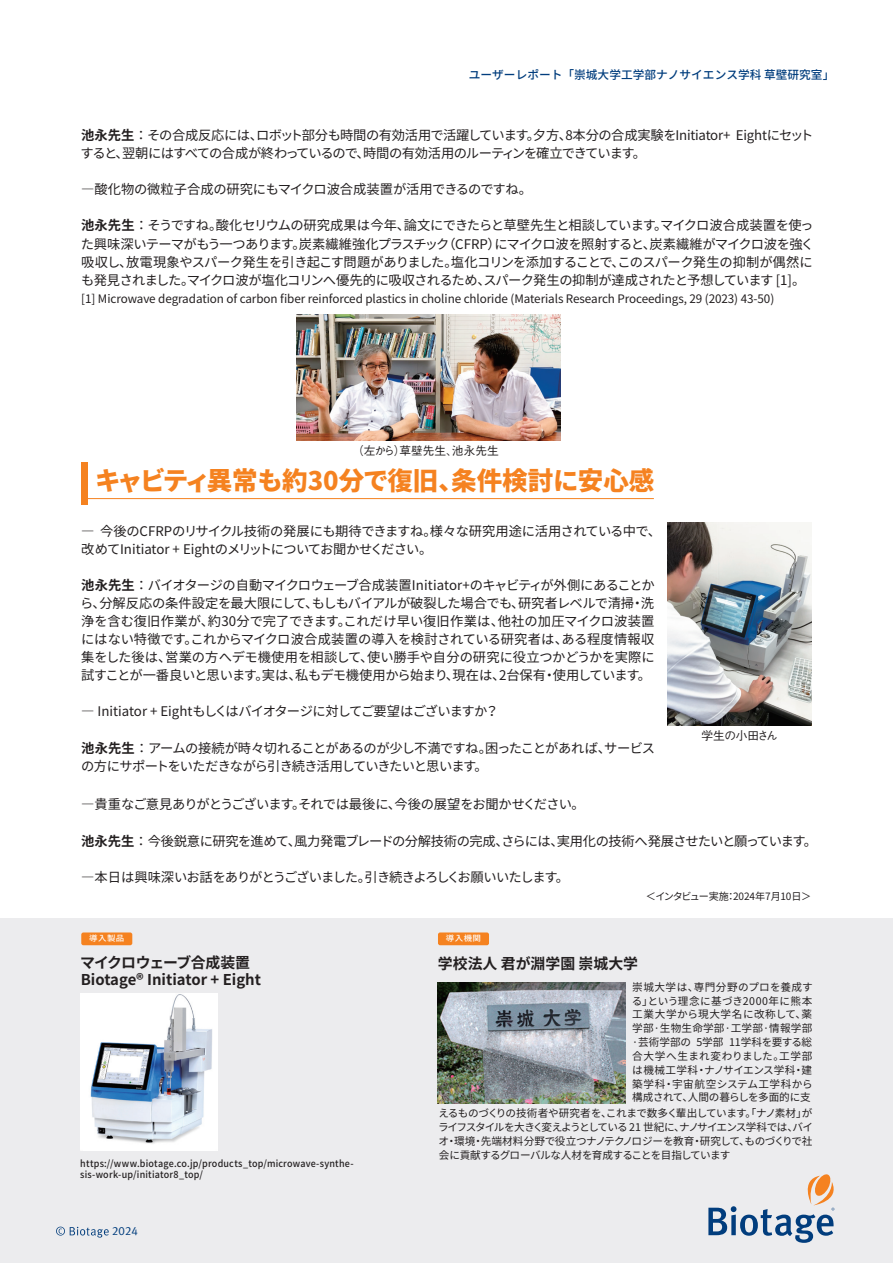
<style>
.page{position:relative;width:893px;height:1263px;background:#fff}
.page>*{position:absolute;margin:0;border:0;box-sizing:border-box;transform-origin:0 0}
.t1{font:900 25.5px "Noto Sans JP";letter-spacing:-.005em;color:#f58220}
.t2{font:700 14.85px/17px "Noto Sans JP";color:#231f20}
.t3{font:13.35px/18px "Noto Sans JP";letter-spacing:-.04em;color:#231f20;text-align:justify}
.t4{font:13.35px/18px "Noto Sans JP";letter-spacing:-.02em;color:#231f20}
.t5{font:13.35px/18px "Noto Sans JP";letter-spacing:-.06em;color:#231f20}
.t6{font:13.35px "Noto Sans JP";letter-spacing:-.065em;color:#231f20}
.t7{font:13.35px "Noto Sans JP";letter-spacing:-.015em;color:#231f20}
.t8{font:12px "Meta Plus Normal Caps";color:#013d7d}
.t9{font:11.7px "Noto Sans JP";letter-spacing:-.005em;color:#231f20}
.t10{font:500 11.7px "Noto Sans JP";color:#013d7d}
.t11{font:500 11.7px "Gothic BBB Pro";letter-spacing:-.005em;color:#231f20}
.t12{font:500 11.7px "Gothic BBB Pro";letter-spacing:-.03em;color:#231f20}
.t13{font:10.65px/13.8px "Noto Sans JP";letter-spacing:-.035em;color:#231f20;text-align:justify}
.t14{font:10.05px "Noto Sans JP";letter-spacing:-.015em;color:#231f20}
.t15{font:500 9.6px/11.7px "Noto Sans JP";letter-spacing:.02em;color:#231f20;scale:.94 1}
.t16{font:500 7.8px "Noto Sans JP";letter-spacing:.05em;color:#fff;scale:1.09 1}
.s1{font-weight:700}
</style>
<div class="page">
<div style="left:0;top:919px;width:893px;height:344px;background:#ececee"></div>
<svg style="left:708px;top:1174px;width:127px;height:69px"></svg>
<svg style="left:56px;top:1226px;width:53px;height:11px"></svg>
<div style="left:81px;top:462px;width:6px;height:43px;background:#f58220"></div>
<hr style="left:87px;top:498px;width:567px;height:1px;background:#f58220">
<div style="left:81px;top:932px;width:51px;height:13px;background:#f58220;border-radius:2px"></div>
<div style="left:438px;top:932px;width:51px;height:13px;background:#f58220;border-radius:2px"></div>
<img style="left:297px;top:314px;width:263px;height:127px">
<img style="left:668px;top:523px;width:143px;height:202px">
<img style="left:438px;top:982px;width:187px;height:122px">
<img style="left:81px;top:994px;width:137px;height:157px">
<p class="t10" style="left:469px;top:68px;width:367px">ユーザーレポート「崇城大学工学部ナノサイエンス学科 草壁研究室」</p>
<p class="t3" style="left:81px;top:127px;width:734px"><span class="s1">池永先生</span>：その合成反応には、ロボット部分も時間の有効活用で活躍しています。夕方、8本分の合成実験をInitiator+ Eightにセットすると、翌朝にはすべての合成が終わっているので、時間の有効活用のルーティンを確立できています。</p>
<p class="t7" style="left:81px;top:182px;width:452px">―酸化物の微粒子合成の研究にもマイクロ波合成装置が活用できるのですね。</p>
<p class="t3" style="left:81px;top:217px;width:735px"><span class="s1">池永先生</span>：そうですね。酸化セリウムの研究成果は今年、論文にできたらと草壁先生と相談しています。マイクロ波合成装置を使った興味深いテーマがもう一つあります。炭素繊維強化プラスチック（CFRP）にマイクロ波を照射すると、炭素繊維がマイクロ波を強く吸収し、放電現象やスパーク発生を引き起こす問題がありました。塩化コリンを添加することで、このスパーク発生の抑制が偶然にも発見されました。マイクロ波が塩化コリンへ優先的に吸収されるため、スパーク発生の抑制が達成されたと予想しています [1]。</p>
<p class="t9" style="left:81px;top:292px;width:706px">[1] Microwave degradation of carbon fiber reinforced plastics in choline chloride (Materials Research Proceedings, 29 (2023) 43-50)　</p>
<p class="t11" style="left:352px;top:441px;width:148px">（左から）草壁先生、池永先生</p>
<h1 class="t1" style="left:95px;top:467px;width:561px">キャビティ異常も約30分で復旧、条件検討に安心感</h1>
<p class="t4" style="left:81px;top:522px;width:581px">― 今後のCFRPのリサイクル技術の発展にも期待できますね。様々な研究用途に活用されている中で、改めてInitiator + Eightのメリットについてお聞かせください。</p>
<p class="t3" style="left:80px;top:576px;width:576px"><span class="s1">池永先生</span>：バイオタージの自動マイクロウェーブ合成装置Initiator+のキャビティが外側にあることから、分解反応の条件設定を最大限にして、もしもバイアルが破裂した場合でも、研究者レベルで清掃・洗浄を含む復旧作業が、約30分で完了できます。これだけ早い復旧作業は、他社の加圧マイクロ波装置にはない特徴です。これからマイクロ波合成装置の導入を検討されている研究者は、ある程度情報収集をした後は、営業の方へデモ機使用を相談して、使い勝手や自分の研究に役立つかどうかを実際に試すことが一番良いと思います。実は、私もデモ機使用から始まり、現在は、2台保有・使用しています。</p>
<p class="t3" style="left:81px;top:703px;width:419px">― Initiator + Eightもしくはバイオタージに対してご要望はございますか？</p>
<p class="t5" style="left:81px;top:739px;width:576px"><span class="s1">池永先生</span>：アームの接続が時々切れることがあるのが少し不満ですね。困ったことがあれば、サービスの方にサポートをいただきながら引き続き活用していきたいと思います。</p>
<p class="t3" style="left:81px;top:796px;width:505px">―貴重なご意見ありがとうございます。それでは最後に、今後の展望をお聞かせください。</p>
<p class="t3" style="left:81px;top:832px;width:737px"><span class="s1">池永先生</span>：今後鋭意に研究を進めて、風力発電ブレードの分解技術の完成、さらには、実用化の技術へ発展させたいと願っています。</p>
<p class="t6" style="left:81px;top:869px;width:489px">―本日は興味深いお話をありがとうございました。引き続きよろしくお願いいたします。</p>
<p class="t14" style="left:646px;top:890px;width:167px">＜インタビュー実施：2024年7月10日＞</p>
<p class="t12" style="left:701px;top:726px;width:78px">学生の小田さん</p>
<p class="t16" style="left:89px;top:934px;width:34px">導入製品</p>
<p class="t2" style="left:80px;top:954px;width:182px">マイクロウェーブ合成装置<br>Biotage® Initiator + Eight</p>
<p class="t15" style="left:80px;top:1157px;width:292px">https://www.biotage.co.jp/products_top/microwave-synthe&shy;sis-work-up/initiator8_top/</p>
<p class="t8" style="left:112px;top:1224px;width:27px">2024</p>
<p class="t16" style="left:446px;top:934px;width:34px">導入機関</p>
<p class="t2" style="left:438px;top:955px;width:202px">学校法人 君が淵学園 崇城大学</p>
<p class="t13" style="left:632px;top:980px;width:183px">崇城大学は、専門分野のプロを養成する」という理念に基づき2000年に熊本工業大学から現大学名に改称して、薬学部·生物生命学部·工学部·情報学部·芸術学部の 5学部 11学科を要する総合大学へ生まれ変わりました。工学部は機械工学科・ナノサイエンス学科・建築学科・宇宙航空システム工学科から構成されて、人間の暮らしを多面的に支</p>
<p class="t13" style="left:438px;top:1106px;width:377px">えるものづくりの技術者や研究者を、これまで数多く輩出しています。「ナノ素材」がライフスタイルを大きく変えようとしている 21 世紀に、ナノサイエンス学科では、バイオ・環境・先端材料分野で役立つナノテクノロジーを教育・研究して、ものづくりで社会に貢献するグローバルな人材を育成することを目指しています</p>
</div>
